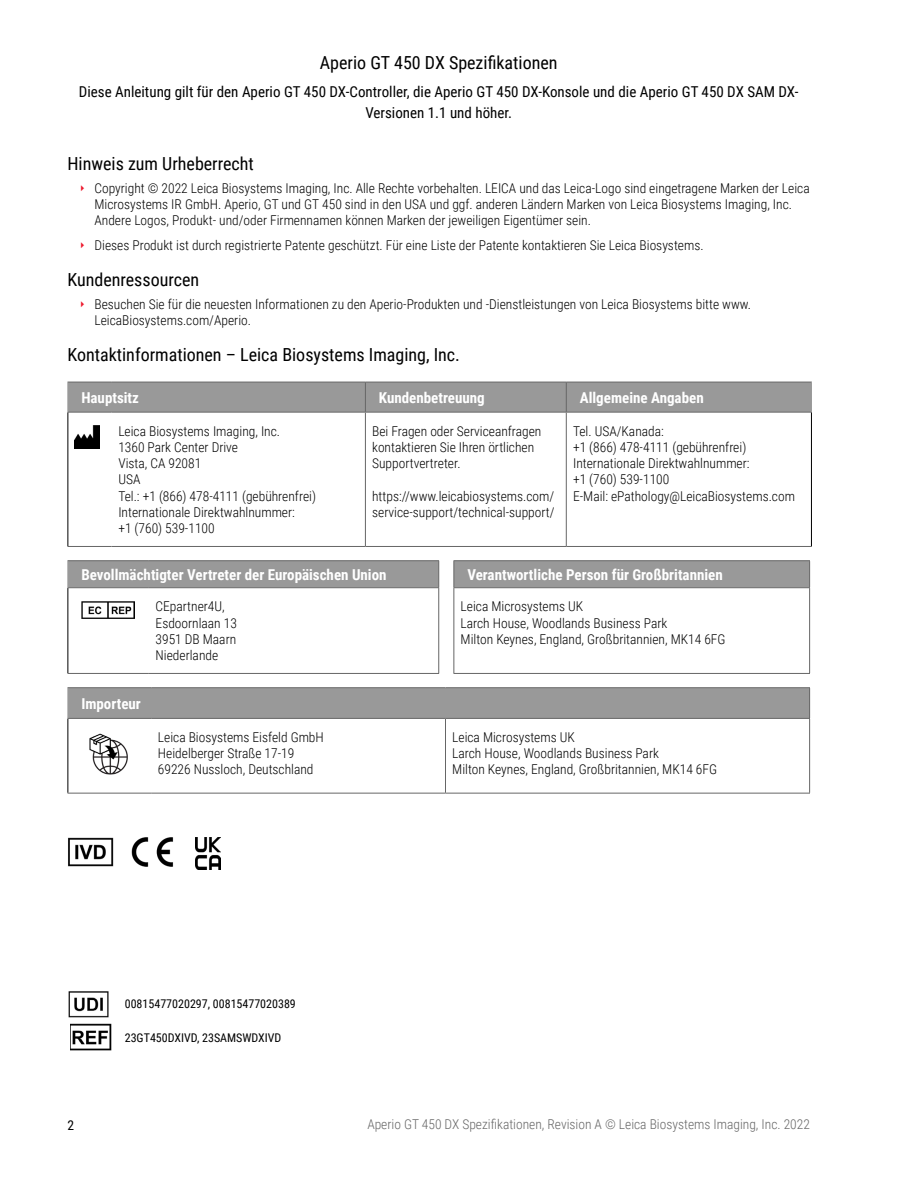
<style>
.page{position:relative;width:918px;height:1188px;background:#fff}
.page>*{position:absolute;margin:0;border:0;box-sizing:border-box;transform-origin:0 0}
.t1{font:18px "Roboto Condensed";color:#000}
.t2{font:700 15px "Roboto Condensed";color:#fff}
.t3{font:15px/21px "Roboto Condensed";color:#000;text-align:center}
.t4{font:300 13.5px/16.2px "Roboto Condensed";color:#000}
.t5{font:300 13.5px "Roboto Condensed";color:#666}
.t6{font:13.5px "Roboto Condensed";color:#000}
.t7{font:12px "Roboto Condensed";color:#000}
</style>
<div class="page">
<div style="left:69px;top:383px;width:742px;height:29px;background:#999"></div>
<svg style="left:74px;top:413px;width:737px;height:133px"></svg>
<hr style="left:365px;top:382px;width:201px;height:1px;background:#666">
<hr style="left:365px;top:412px;width:201px;height:1px;background:#666">
<hr style="left:566px;top:382px;width:1px;height:30px;background:#666">
<hr style="left:566px;top:382px;width:246px;height:1px;background:#666">
<hr style="left:566px;top:412px;width:246px;height:1px;background:#666">
<hr style="left:68px;top:546px;width:44px;height:1px;background:#666">
<hr style="left:112px;top:546px;width:253px;height:1px;background:#666">
<hr style="left:365px;top:413px;width:1px;height:133px;background:#666">
<hr style="left:365px;top:546px;width:201px;height:1px;background:#666">
<hr style="left:566px;top:413px;width:1px;height:133px;background:#666">
<hr style="left:566px;top:546px;width:246px;height:1px;background:#666">
<hr style="left:68px;top:382px;width:44px;height:1px;background:#666">
<hr style="left:112px;top:382px;width:253px;height:1px;background:#666">
<hr style="left:365px;top:382px;width:1px;height:30px;background:#666">
<hr style="left:68px;top:412px;width:44px;height:1px;background:#666">
<hr style="left:112px;top:412px;width:253px;height:1px;background:#666">
<hr style="left:68px;top:382px;width:1px;height:30px;background:#999">
<hr style="left:811px;top:382px;width:1px;height:30px;background:#999">
<hr style="left:68px;top:413px;width:1px;height:133px;background:#000">
<hr style="left:811px;top:413px;width:1px;height:133px;background:#000">
<img style="left:75px;top:426px;width:24px;height:23px">
<svg style="left:69px;top:588px;width:740px;height:85px"></svg>
<hr style="left:68px;top:560px;width:81px;height:1px;background:#666">
<hr style="left:149px;top:560px;width:290px;height:1px;background:#666">
<hr style="left:453px;top:560px;width:357px;height:1px;background:#666">
<hr style="left:149px;top:673px;width:290px;height:1px;background:#666">
<hr style="left:453px;top:673px;width:357px;height:1px;background:#666">
<hr style="left:438px;top:588px;width:1px;height:85px;background:#666">
<hr style="left:68px;top:588px;width:1px;height:85px;background:#000">
<svg style="left:68px;top:561px;width:742px;height:27px;background:#999"></svg>
<hr style="left:453px;top:588px;width:1px;height:85px;background:#666">
<hr style="left:809px;top:588px;width:1px;height:85px;background:#666">
<hr style="left:68px;top:673px;width:81px;height:1px;background:#666">
<img style="left:81px;top:601px;width:53px;height:17px">
<div style="left:68px;top:688px;width:742px;height:30px;background:#999"></div>
<svg style="left:69px;top:733px;width:740px;height:60px"></svg>
<hr style="left:68px;top:719px;width:1px;height:74px;background:#000">
<hr style="left:445px;top:719px;width:1px;height:74px;background:#666">
<hr style="left:809px;top:719px;width:1px;height:74px;background:#666">
<hr style="left:68px;top:793px;width:83px;height:1px;background:#666">
<hr style="left:151px;top:793px;width:295px;height:1px;background:#666">
<hr style="left:446px;top:793px;width:364px;height:1px;background:#666">
<hr style="left:809px;top:688px;width:1px;height:30px;background:#666">
<hr style="left:68px;top:687px;width:83px;height:1px;background:#666">
<hr style="left:151px;top:687px;width:295px;height:1px;background:#666">
<hr style="left:446px;top:687px;width:364px;height:1px;background:#666">
<hr style="left:68px;top:718px;width:83px;height:1px;background:#666">
<hr style="left:151px;top:718px;width:295px;height:1px;background:#666">
<hr style="left:446px;top:718px;width:364px;height:1px;background:#666">
<img style="left:89px;top:734px;width:40px;height:40px">
<img style="left:68px;top:838px;width:46px;height:29px">
<img style="left:131px;top:837px;width:43px;height:30px">
<img style="left:195px;top:838px;width:26px;height:32px">
<img style="left:68px;top:991px;width:41px;height:27px">
<img style="left:70px;top:1023px;width:41px;height:27px">
<h1 class="t1" style="left:320px;top:50px;width:239px">Aperio GT 450 DX Spezifikationen</h1>
<p class="t3" style="left:79px;top:80px;width:721px">Diese Anleitung gilt für den Aperio GT 450 DX-Controller, die Aperio GT 450 DX-Konsole und die Aperio GT 450 DX SAM DX-<br>Versionen 1.1 und höher.</p>
<h1 class="t1" style="left:68px;top:151px;width:188px">Hinweis zum Urheberrecht</h1>
<p class="t4" style="left:94px;top:179px;width:717px">Copyright © 2022 Leica Biosystems Imaging, Inc. Alle Rechte vorbehalten. LEICA und das Leica-Logo sind eingetragene Marken der Leica<br>Microsystems IR GmbH. Aperio, GT und GT 450 sind in den USA und ggf. anderen Ländern Marken von Leica Biosystems Imaging, Inc.<br>Andere Logos, Produkt- und/oder Firmennamen können Marken der jeweiligen Eigentümer sein.</p>
<p class="t4" style="left:94px;top:237px;width:611px">Dieses Produkt ist durch registrierte Patente geschützt. Für eine Liste der Patente kontaktieren Sie Leica Biosystems.</p>
<h1 class="t1" style="left:68px;top:267px;width:133px">Kundenressourcen</h1>
<p class="t4" style="left:94px;top:296px;width:658px">Besuchen Sie für die neuesten Informationen zu den Aperio-Produkten und -Dienstleistungen von Leica Biosystems bitte www.<br>LeicaBiosystems.com/Aperio.</p>
<h1 class="t1" style="left:68px;top:342px;width:394px">Kontaktinformationen – Leica Biosystems Imaging, Inc.</h1>
<p class="t2" style="left:81px;top:387px;width:59px">Hauptsitz</p>
<p class="t2" style="left:379px;top:387px;width:107px">Kundenbetreuung</p>
<p class="t2" style="left:580px;top:387px;width:125px">Allgemeine Angaben</p>
<p class="t4" style="left:118px;top:422px;width:199px">Leica Biosystems Imaging, Inc.<br>1360 Park Center Drive<br>Vista, CA 92081<br>USA<br>Tel.: +1 (866) 478-4111 (gebührenfrei)<br>Internationale Direktwahlnummer:<br>+1 (760) 539-1100</p>
<p class="t4" style="left:372px;top:422px;width:171px">Bei Fragen oder Serviceanfragen kontaktieren Sie Ihren örtlichen<br>Supportvertreter.</p>
<p class="t4" style="left:573px;top:422px;width:223px">Tel. USA/Kanada:<br>+1 (866) 478-4111 (gebührenfrei)<br>Internationale Direktwahlnummer:<br>+1 (760) 539-1100<br>E-Mail: ePathology@LeicaBiosystems.com</p>
<p class="t4" style="left:372px;top:487px;width:184px">https://www.leicabiosystems.com/ service-support/technical-support/</p>
<p class="t2" style="left:81px;top:564px;width:307px">Bevollmächtigter Vertreter der Europäischen Union</p>
<p class="t2" style="left:467px;top:564px;width:257px">Verantwortliche Person für Großbritannien</p>
<p class="t4" style="left:156px;top:598px;width:83px">CEpartner4U,<br>Esdoornlaan 13<br>3951 DB Maarn<br>Niederlande</p>
<p class="t4" style="left:461px;top:598px;width:266px">Leica Microsystems UK<br>Larch House, Woodlands Business Park<br>Milton Keynes, England, Großbritannien, MK14 6FG</p>
<p class="t2" style="left:81px;top:693px;width:61px">Importeur</p>
<p class="t4" style="left:158px;top:729px;width:167px">Leica Biosystems Eisfeld GmbH<br>Heidelberger Straße 17-19<br>69226 Nussloch, Deutschland</p>
<p class="t4" style="left:452px;top:729px;width:266px">Leica Microsystems UK<br>Larch House, Woodlands Business Park<br>Milton Keynes, England, Großbritannien, MK14 6FG</p>
<p class="t7" style="left:125px;top:996px;width:173px">00815477020297, 00815477020389</p>
<p class="t7" style="left:125px;top:1029px;width:158px">23GT450DXIVD, 23SAMSWDXIVD</p>
<p class="t6" style="left:68px;top:1116px;width:8px">2</p>
<p class="t5" style="left:367px;top:1115px;width:444px">Aperio GT 450 DX Spezifikationen, Revision A © Leica Biosystems Imaging, Inc. 2022</p>
</div>
